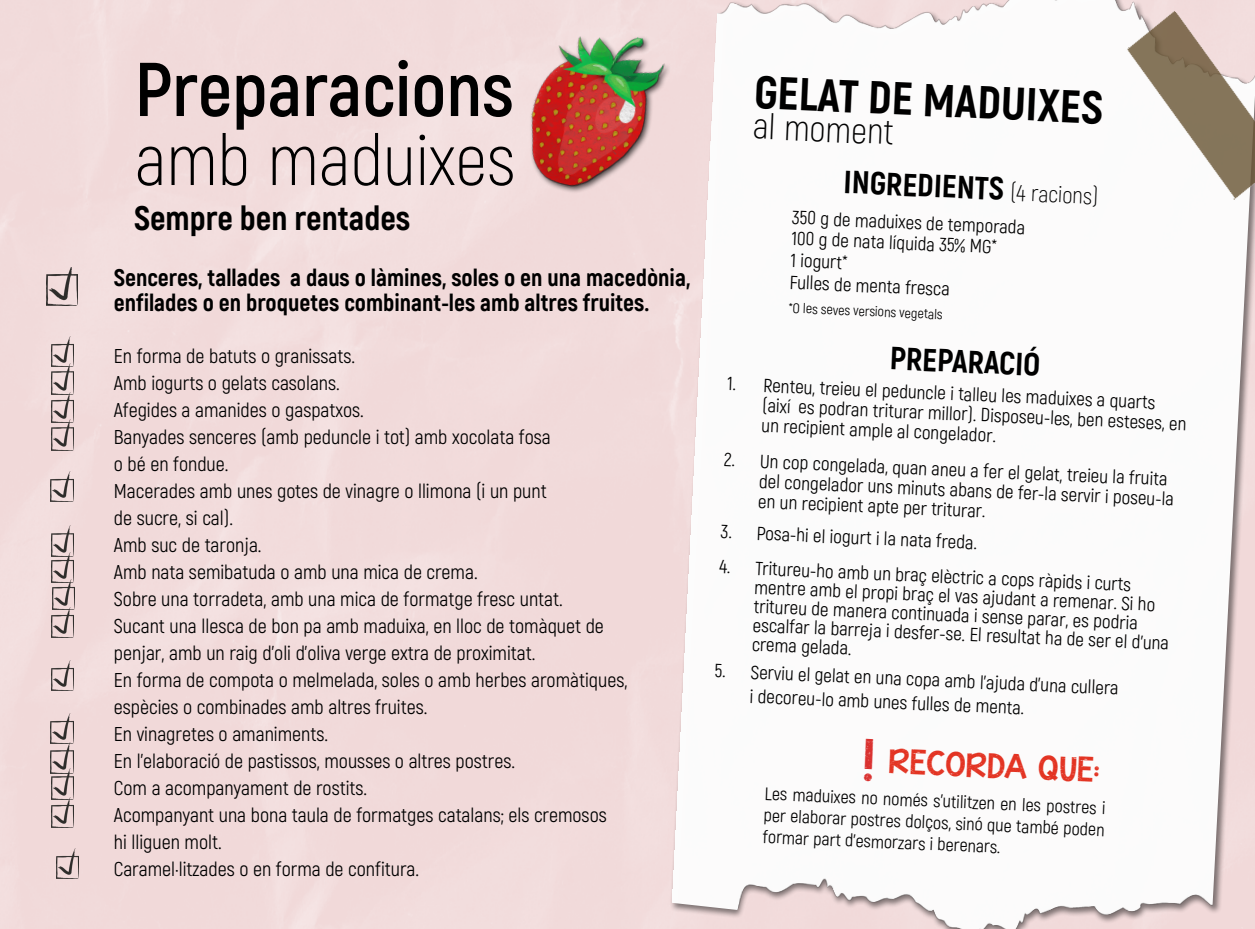
<style>
.page{position:relative;width:1255px;height:929px;background:#fff}
.page>*{position:absolute;margin:0;border:0;box-sizing:border-box;transform-origin:0 0}
.t1{font:700 76px "Akrobat";color:#000}
.t2{font:300 72px "Akrobat";color:#000}
.t3{font:800 46px "Akrobat";color:#000}
.t4{font:300 36px "Akrobat";color:#000}
.t5{font:800 34px "Akrobat";color:#000}
.t6{font:800 32px "Akrobat";color:#000}
.t7{font:26px "KG Cold Coffee";color:#e33322}
.t8{font:800 24px/25px "Akrobat";color:#000}
.t9{font:20px "Akrobat";color:#000}
.t10{font:19px/20.4px "Akrobat";color:#000}
.t11{font:18px/21.3px "Akrobat";color:#000;text-align:justify}
.t12{font:14px "Akrobat";color:#000}
.s1{font-weight:300;font-size:23px}
</style>
<div class="page">
<div style="left:0;top:0;width:670px;height:929px;background:#f1dbdb"></div>
<img style="left:518px;top:19px;width:152px;height:183px">
<img style="left:46px;top:267px;width:32px;height:39px">
<img style="left:51px;top:367px;width:23px;height:25px">
<img style="left:51px;top:392px;width:23px;height:28px">
<img style="left:51px;top:336px;width:23px;height:31px">
<img style="left:51px;top:420px;width:23px;height:30px">
<img style="left:51px;top:471px;width:22px;height:31px">
<img style="left:51px;top:556px;width:23px;height:27px">
<img style="left:52px;top:579px;width:23px;height:30px">
<img style="left:51px;top:607px;width:23px;height:31px">
<img style="left:51px;top:661px;width:23px;height:30px">
<img style="left:51px;top:714px;width:22px;height:55px">
<img style="left:51px;top:769px;width:23px;height:28px">
<img style="left:670px;top:0;width:585px;height:929px">
<img style="left:51px;top:797px;width:23px;height:30px">
<img style="left:56px;top:848px;width:23px;height:31px">
<img style="left:1114px;top:1px;width:141px;height:209px">
<img style="left:51px;top:526px;width:23px;height:30px">
<svg style="left:864px;top:738px;width:10px;height:43px"></svg>
<h2 class="t1" style="left:135px;top:42px;width:381px">Preparacions</h2>
<h2 class="t2" style="left:135px;top:117px;width:382px">amb maduixes</h2>
<h4 class="t5" style="left:134px;top:196px;width:278px">Sempre ben rentades</h4>
<h4 class="t8" style="left:114px;top:264px;width:578px">Senceres, tallades a daus o làmines, soles o en una macedònia, enfilades o en broquetes combinant-les amb altres fruites.</h4>
<h4 class="t9" style="left:114px;top:344px;width:243px">En forma de batuts o granissats.</h4>
<h4 class="t9" style="left:114px;top:371px;width:227px">Amb iogurts o gelats casolans.</h4>
<h4 class="t9" style="left:114px;top:398px;width:251px">Afegides a amanides o gaspatxos.</h4>
<h4 class="t9" style="left:114px;top:425px;width:438px">Banyades senceres (amb peduncle i tot) amb xocolata fosa</h4>
<h4 class="t9" style="left:114px;top:452px;width:116px">o bé en fondue.</h4>
<h4 class="t9" style="left:114px;top:479px;width:434px">Macerades amb unes gotes de vinagre o llimona (i un punt</h4>
<h4 class="t9" style="left:114px;top:506px;width:121px">de sucre, si cal).</h4>
<h4 class="t9" style="left:114px;top:533px;width:149px">Amb suc de taronja.</h4>
<h4 class="t9" style="left:114px;top:560px;width:365px">Amb nata semibatuda o amb una mica de crema.</h4>
<h4 class="t9" style="left:114px;top:587px;width:450px">Sobre una torradeta, amb una mica de formatge fresc untat.</h4>
<h4 class="t9" style="left:114px;top:614px;width:492px">Sucant una llesca de bon pa amb maduixa, en lloc de tomàquet de</h4>
<h4 class="t9" style="left:114px;top:641px;width:423px">penjar, amb un raig d’oli d’oliva verge extra de proximitat.</h4>
<h4 class="t9" style="left:114px;top:668px;width:515px">En forma de compota o melmelada, soles o amb herbes aromàtiques,</h4>
<h4 class="t9" style="left:114px;top:695px;width:315px">espècies o combinades amb altres fruites.</h4>
<h4 class="t9" style="left:114px;top:722px;width:216px">En vinagretes o amaniments.</h4>
<h4 class="t9" style="left:114px;top:749px;width:403px">En l’elaboració de pastissos, mousses o altres postres.</h4>
<h4 class="t9" style="left:114px;top:776px;width:255px">Com a acompanyament de rostits.</h4>
<h4 class="t9" style="left:114px;top:803px;width:494px">Acompanyant una bona taula de formatges catalans; els cremosos</h4>
<h4 class="t9" style="left:114px;top:830px;width:109px">hi lliguen molt.</h4>
<h4 class="t9" style="left:114px;top:857px;width:307px">Caramel·litzades o en forma de confitura.</h4>
<h3 class="t3" style="left:756px;top:62px;width:350px;rotate:3deg">GELAT DE MADUIXES</h3>
<h3 class="t4" style="left:754px;top:104px;width:143px;rotate:3deg">al moment</h3>
<h4 class="t6" style="left:844px;top:162px;width:256px;rotate:2deg">INGREDIENTS <span class="s1">(4 racions)</span></h4>
<h4 class="t10" style="left:793px;top:206px;width:235px;rotate:3deg">350 g de maduixes de temporada</h4>
<h4 class="t10" style="left:792px;top:227px;width:207px;rotate:3deg">100 g de nata líquida 35% MG*</h4>
<h4 class="t10" style="left:791px;top:250px;width:58px;rotate:3deg">1 iogurt*</h4>
<h4 class="t10" style="left:790px;top:271px;width:162px;rotate:3deg">Fulles de menta fresca</h4>
<h4 class="t12" style="left:789px;top:299px;width:156px;rotate:3deg">*O les seves versions vegetals</h4>
<h4 class="t6" style="left:890px;top:338px;width:152px;rotate:2deg">PREPARACIÓ</h4>
<h4 class="t10" style="left:764px;top:374px;width:426px;line-height:19.8px;text-indent:-36px;rotate:3deg">1. Renteu, treieu el peduncle i talleu les maduixes a quarts (així es podran triturar millor). Disposeu-les, ben esteses, en</h4>
<h4 class="t10" style="left:762px;top:414px;width:236px;rotate:3deg">un recipient ample al congelador.</h4>
<h4 class="t10" style="left:761px;top:449px;width:417px;text-indent:-36px;rotate:3deg">2. Un cop congelada, quan aneu a fer el gelat, treieu la fruita del congelador uns minuts abans de fer-la servir i poseu-la en un recipient apte per triturar.</h4>
<h4 class="t10" style="left:722px;top:520px;width:258px;rotate:3deg">3. Posa-hi el iogurt i la nata freda.</h4>
<h4 class="t10" style="left:720px;top:554px;width:414px;rotate:3deg">4. Tritureu-ho amb un braç elèctric a cops ràpids i curts</h4>
<h4 class="t10" style="left:755px;top:576px;width:403px;line-height:19.1px;rotate:3deg">mentre amb el propi braç el vas ajudant a remenar. Si ho tritureu de manera continuada i sense parar, es podria</h4>
<h4 class="t10" style="left:754px;top:613px;width:418px;rotate:3deg">escalfar la barreja i desfer-se. El resultat ha de ser el d’una crema gelada.</h4>
<h4 class="t10" style="left:716px;top:658px;width:406px;rotate:3deg">5. Serviu el gelat en una copa amb l’ajuda d’una cullera</h4>
<h4 class="t10" style="left:750px;top:685px;width:276px;rotate:3deg">i decoreu-lo amb unes fulles de menta.</h4>
<h4 class="t7" style="left:889px;top:742px;width:213px;rotate:2deg">RECORDA QUE:</h4>
<h4 class="t11" style="left:765px;top:784px;width:343px;rotate:2deg">Les maduixes no només s’utilitzen en les postres i per elaborar postres dolços, sinó que també poden formar part d’esmorzars i berenars.</h4>
</div>
